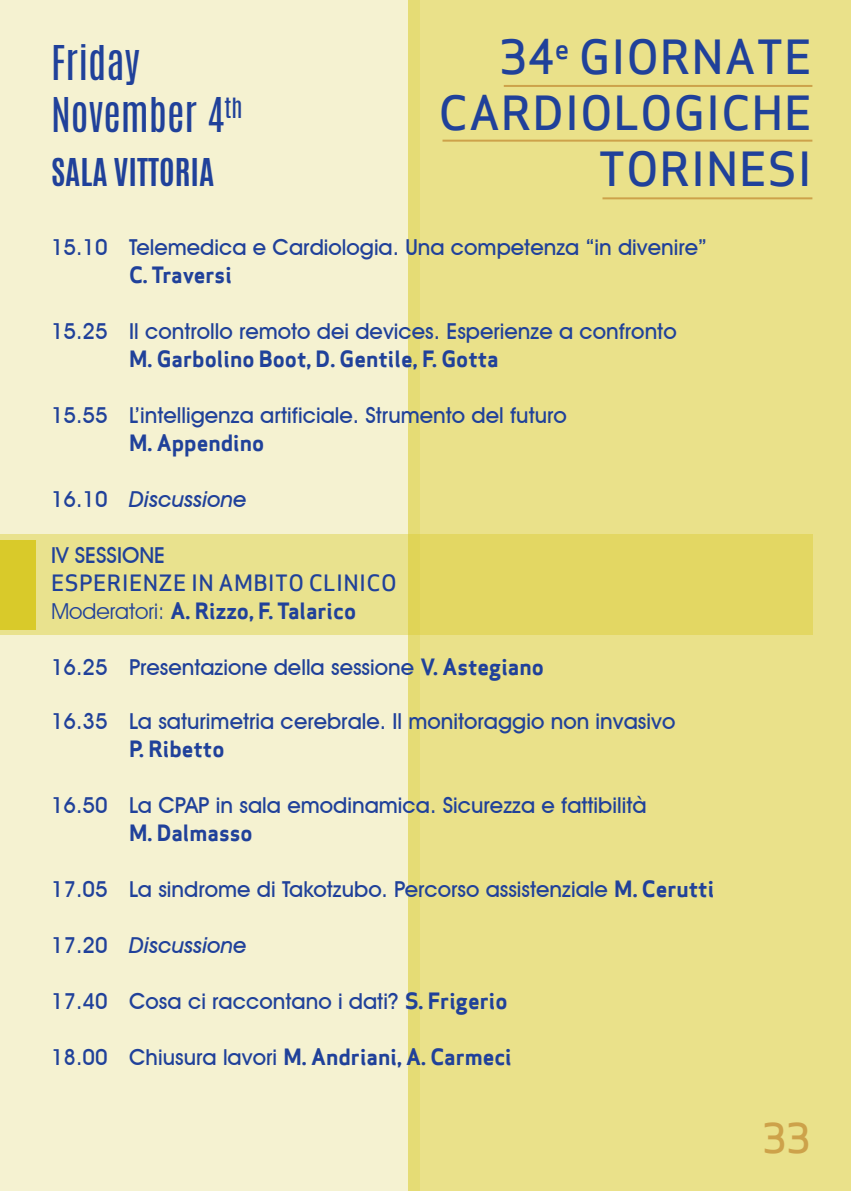
<style>
.page{position:relative;width:851px;height:1191px;background:#fff}
.page>*{position:absolute;margin:0;border:0;box-sizing:border-box;transform-origin:0 0}
.t1{font:500 46px/56px "Apex Sans";letter-spacing:.015em;color:#20419a;text-align:right}
.t2{font:40px/52px "Antonio";color:#20419a}
.t3{font:500 40px "Apex Sans";color:#cda24a}
.t4{font:700 32px "Antonio";color:#20419a}
.t5{font:500 22px "Avant Garde IT Cby BT";color:#20419a}
.t6{font:22px "Apex Sans Bold T";color:#20419a}
.t7{font:italic 500 22px "Avant Garde IT Cby BT";color:#20419a}
.t8{font:500 22px "Apex Sans";letter-spacing:.015em;color:#20419a}
.s1{font-style:normal}
.s2{font-family:"Avant Garde IT Cby BT"}
.s3{font-family:"Apex Sans Bold T";font-weight:400}
.s4{font-family:"Avant Garde IT Cby BT";font-weight:500}
</style>
<div class="page">
<div style="left:0;top:0;width:420px;height:1191px;background:#f5f2d1"></div>
<div style="left:408px;top:0;width:442px;height:1191px;background:#eae18a"></div>
<hr style="left:0;top:0;width:1px;height:1191px;background:#f2edbe">
<hr style="left:442px;top:140px;width:370px;height:2px;background:#cda24a">
<hr style="left:503px;top:85px;width:309px;height:2px;background:#cda24a">
<hr style="left:602px;top:197px;width:210px;height:2px;background:#cda24a">
<svg style="left:0;top:534px;width:812px;height:101px;background:#e5dc77"></svg>
<div style="left:0;top:540px;width:36px;height:89px;background:#d9ca2a"></div>
<h2 class="t2" style="left:51px;top:37px;width:193px">Friday<br>November 4<sup>th</sup></h2>
<h3 class="t4" style="left:51px;top:148px;width:165px">SALA VITTORIA</h3>
<h1 class="t1" style="left:438px;top:23px;width:375px">34<sup>E</sup> GIORNATE<br>CARDIOLOGICHE<br>TORINESI</h1>
<p class="t5" style="left:51px;top:234px;width:657px">15.10 Telemedica e Cardiologia. Una competenza “in divenire”</p>
<p class="t6" style="left:129px;top:260px;width:104px">C. Traversi</p>
<p class="t5" style="left:51px;top:318px;width:627px">15.25 Il controllo remoto dei devices. Esperienze a confronto</p>
<p class="t6" style="left:129px;top:344px;width:371px">M. Garbolino Boot, D. Gentile, F. Gotta</p>
<p class="t5" style="left:51px;top:402px;width:517px">15.55 L’intelligenza artificiale. Strumento del futuro</p>
<p class="t6" style="left:129px;top:428px;width:137px">M. Appendino</p>
<p class="t7" style="left:51px;top:486px;width:197px"><span class="s1">16.10</span> Discussione</p>
<p class="t5" style="left:51px;top:542px;width:116px">IV SESSIONE</p>
<p class="t8" style="left:51px;top:563px;width:347px">ESPERIENZE IN AMBITO CLINICO</p>
<p class="t6" style="left:51px;top:596px;width:306px"><span class="s2">Moderatori:</span> A. Rizzo, F. Talarico</p>
<p class="t5" style="left:51px;top:654px;width:494px">16.25 Presentazione della sessione <span class="s3">V. Astegiano</span></p>
<p class="t5" style="left:51px;top:708px;width:625px">16.35 La saturimetria cerebrale. Il monitoraggio non invasivo</p>
<p class="t6" style="left:129px;top:734px;width:97px">P. Ribetto</p>
<p class="t5" style="left:51px;top:792px;width:597px">16.50 La CPAP in sala emodinamica. Sicurezza e fattibilità</p>
<p class="t6" style="left:129px;top:818px;width:125px">M. Dalmasso</p>
<p class="t5" style="left:51px;top:876px;width:664px">17.05 La sindrome di Takotzubo. Percorso assistenziale <span class="s3">M. Cerutti</span></p>
<p class="t7" style="left:51px;top:932px;width:197px"><span class="s1">17.20</span> Discussione</p>
<p class="t5" style="left:51px;top:988px;width:458px">17.40 Cosa ci raccontano i dati? <span class="s3">S. Frigerio</span></p>
<p class="t6" style="left:51px;top:1042px;width:462px"><span class="s4">18.00 Chiusura lavori</span> M. Andriani, A. Carmeci</p>
<h2 class="t3" style="left:762px;top:1103px;width:49px">33</h2>
</div>
